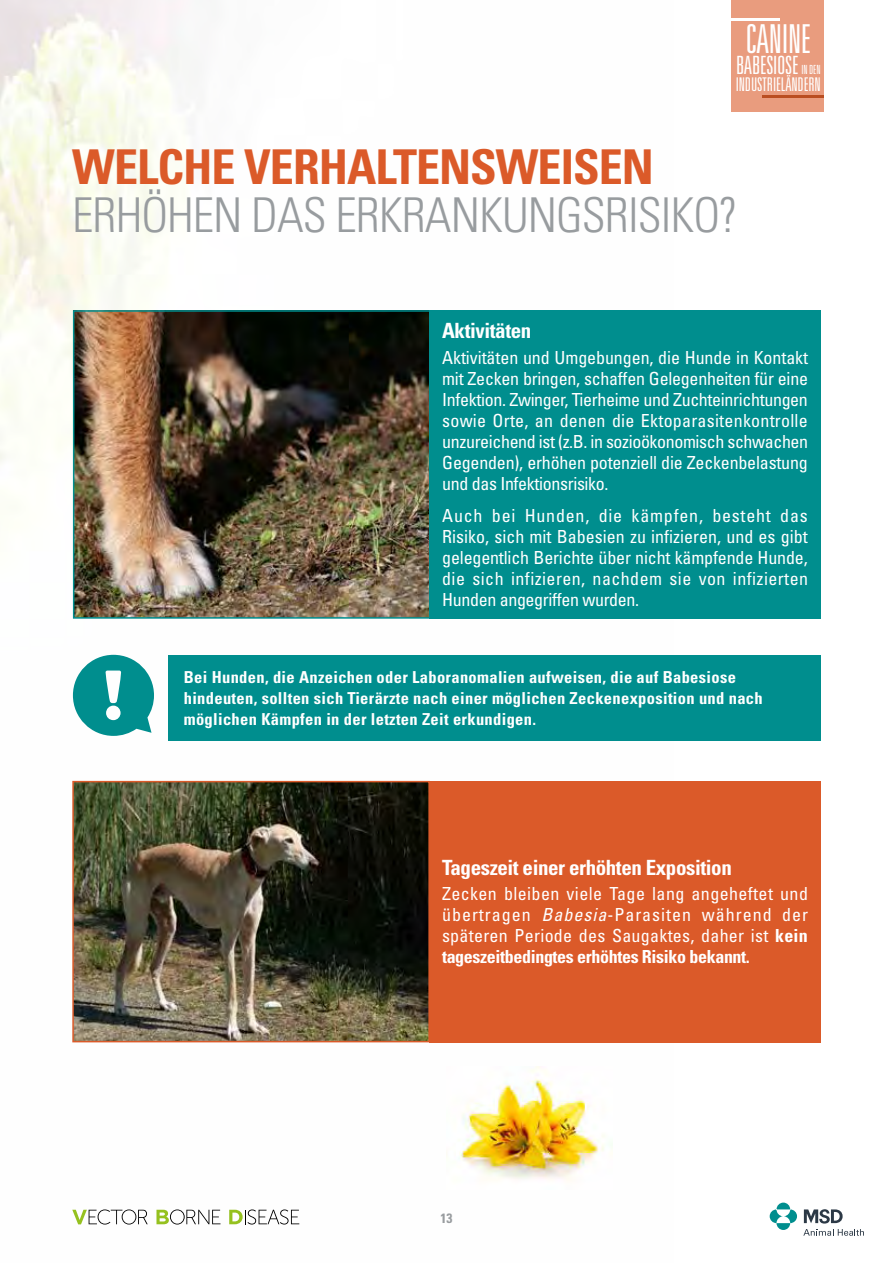
<style>
.page{position:relative;width:893px;height:1263px;background:#fff}
.page>*{position:absolute;margin:0;border:0;box-sizing:border-box;transform-origin:0 0}
.t1{font:300 condensed 48px "Univers LT Std";letter-spacing:-.02em;color:#989c9f}
.t2{font:700 condensed 48px "Univers LT Std";letter-spacing:-.02em;color:#db5a29}
.t3{font:300 ultra-condensed 39.9px "Univers LT Std";letter-spacing:-.01em;color:#fff}
.t4{font:300 ultra-condensed 25.2px "Univers LT Std";letter-spacing:-.01em;color:#fff}
.t5{font:700 condensed 21px "Univers LT Std";letter-spacing:-.02em;color:#fff}
.t6{font:300 ultra-condensed 18.9px "Univers LT Std";letter-spacing:-.01em;color:#fff}
.t7{font:condensed 18px/21px "Univers LT Std";color:#fff;text-align:justify}
.t8{font:700 condensed 16.5px/21px "Univers LT Std";letter-spacing:.02em;color:#fff}
.t9{font:700 condensed 13.5px "Univers LT Std";color:#989c9f}
.s1{font-size:12.6px}
.s2{font-style:italic}
.s3{font-weight:700}
</style>
<div class="page">
<img style="left:0;top:0;width:673px;height:1225px">
<svg style="left:72px;top:1209px;width:76px;height:15px"></svg>
<svg style="left:156px;top:1209px;width:64px;height:15px"></svg>
<svg style="left:229px;top:1209px;width:70px;height:15px"></svg>
<div style="left:731px;top:0;width:93px;height:112px;background:#e99c7e"></div>
<hr style="left:731px;top:18px;width:49px;height:3px;background:#fff">
<hr style="left:763px;top:95px;width:61px;height:3px;background:#ba4e21">
<div style="left:168px;top:655px;width:653px;height:86px;background:#008e8e"></div>
<svg style="left:73px;top:655px;width:81px;height:81px"></svg>
<svg style="left:770px;top:1202px;width:27px;height:28px"></svg>
<svg style="left:804px;top:1209px;width:39px;height:14px"></svg>
<svg style="left:803px;top:1229px;width:61px;height:7px"></svg>
<img style="left:76px;top:313px;width:353px;height:303px">
<img style="left:75px;top:784px;width:352px;height:255px">
<div style="left:72px;top:781px;width:358px;height:261px;border:2px solid #db5a29"></div>
<div style="left:429px;top:310px;width:392px;height:309px;background:#008e8e"></div>
<div style="left:429px;top:781px;width:392px;height:261px;background:#db5a29"></div>
<img style="left:446px;top:1067px;width:166px;height:122px">
<h2 class="t3" style="left:745px;top:18px;width:67px">CANINE</h2>
<h3 class="t4" style="left:736px;top:52px;width:86px">BABESIOSE <span class="s1">IN DEN</span></h3>
<p class="t6" style="left:736px;top:75px;width:86px">INDUSTRIELÄNDERN</p>
<h1 class="t2" style="left:72px;top:137px;width:583px">WELCHE VERHALTENSWEISEN</h1>
<h1 class="t1" style="left:72px;top:186px;width:667px">ERHÖHEN DAS ERKRANKUNGSRISIKO?</h1>
<p class="t5" style="left:442px;top:318px;width:91px">Aktivitäten</p>
<p class="t7" style="left:442px;top:346px;width:367px">Aktivitäten und Umgebungen, die Hunde in Kontakt mit Zecken bringen, schaffen Gelegenheiten für eine Infektion. Zwinger, Tierheime und Zuchteinrichtungen sowie Orte, an denen die Ektoparasitenkontrolle unzureichend ist (z.B. in sozioökonomisch schwachen Gegenden), erhöhen potenziell die Zeckenbelastung und das Infektionsrisiko.</p>
<p class="t7" style="left:442px;top:505px;width:367px">Auch bei Hunden, die kämpfen, besteht das Risiko, sich mit Babesien zu infizieren, und es gibt gelegentlich Berichte über nicht kämpfende Hunde, die sich infizieren, nachdem sie von infizierten Hunden angegriffen wurden.</p>
<p class="t8" style="left:184px;top:666px;width:580px">Bei Hunden, die Anzeichen oder Laboranomalien aufweisen, die auf Babesiose hindeuten, sollten sich Tierärzte nach einer möglichen Zeckenexposition und nach möglichen Kämpfen in der letzten Zeit erkundigen.</p>
<p class="t5" style="left:442px;top:855px;width:291px">Tageszeit einer erhöhten Exposition</p>
<p class="t7" style="left:442px;top:883px;width:368px">Zecken bleiben viele Tage lang angeheftet und übertragen <span class="s2">Babesia</span>-Parasiten während der späteren Periode des Saugaktes, daher ist <span class="s3">kein tageszeitbedingtes erhöhtes Risiko bekannt.</span></p>
<p class="t9" style="left:441px;top:1210px;width:13px">13</p>
</div>
